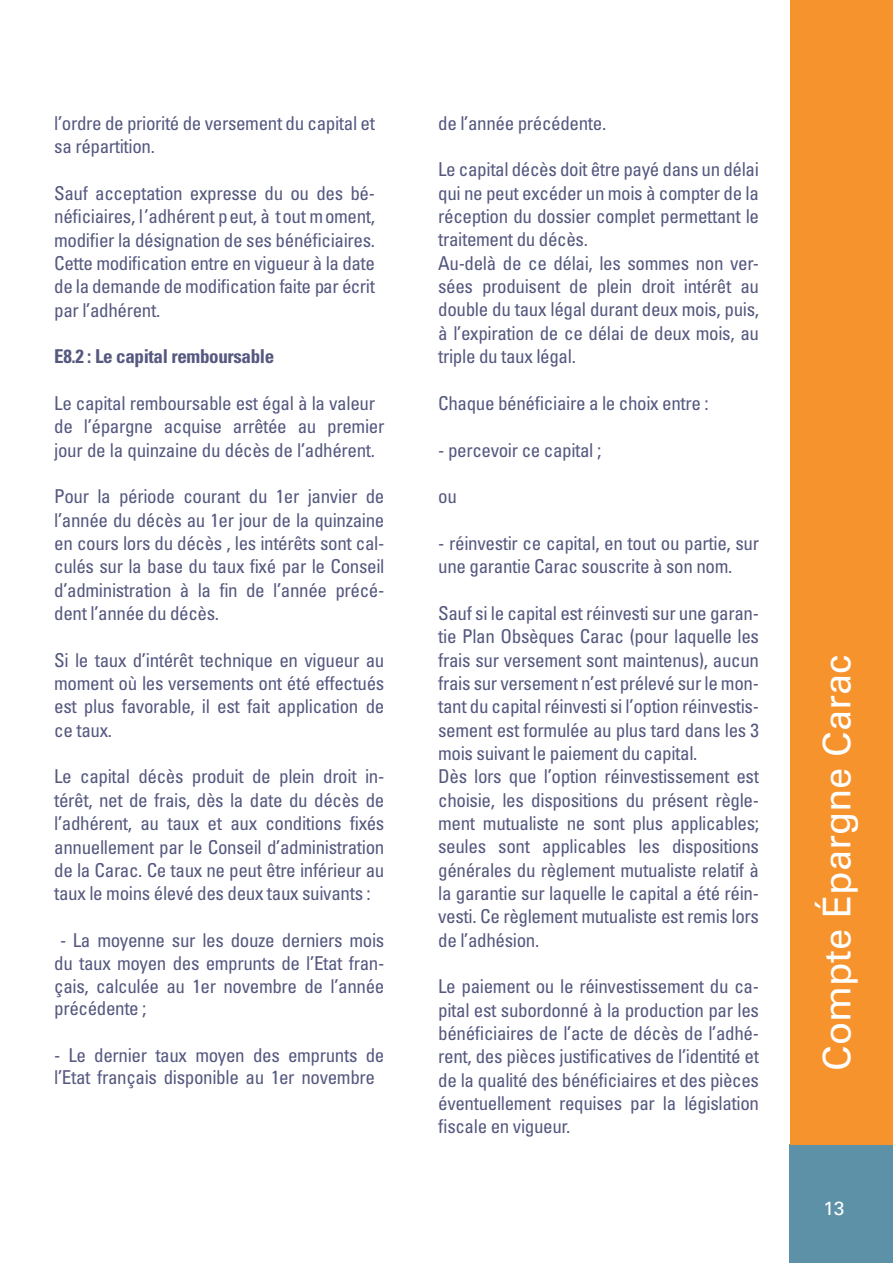
<style>
.page{position:relative;width:893px;height:1263px;background:#fff}
.page>*{position:absolute;margin:0;border:0;box-sizing:border-box;transform-origin:0 0}
.t1{font:38.25px "Univers LT Std";color:#fff}
.t2{font:condensed 19.05px/23.4px "Univers LT Std";letter-spacing:-.02em;color:#55587f}
.t3{font:700 condensed 19.05px "Univers LT Std";letter-spacing:-.02em;color:#55587f}
.t4{font:19.05px "Univers LT Std";color:#fff}
</style>
<div class="page">
<div style="left:790px;top:1144px;width:103px;height:119px;background:#5d91a7"></div>
<div style="left:791px;top:0;width:102px;height:1144px;background:#f7932c"></div>
<p class="t2" style="left:54px;top:111px;width:322px">l’ordre de priorité de versement du capital et sa répartition.</p>
<p class="t2" style="left:54px;top:181px;width:322px;text-align:justify">Sauf acceptation expresse du ou des bé&shy;néficiaires, l’adhérent peut, à tout moment, modifier la désignation de ses bénéficiaires.<br>Cette modification entre en vigueur à la date de la demande de modification faite par écrit par l’adhérent.</p>
<p class="t3" style="left:54px;top:345px;width:222px">E8.2 : Le capital remboursable</p>
<p class="t2" style="left:54px;top:391px;width:332px">Le capital remboursable est égal à la valeur de l’épargne acquise arrêtée au premier jour de la quinzaine du décès de l’adhérent.</p>
<p class="t2" style="left:54px;top:485px;width:332px;text-align:justify">Pour la période courant du 1er janvier de l’année du décès au 1er jour de la quinzaine en cours lors du décès , les intérêts sont cal&shy;culés sur la base du taux fixé par le Conseil d’administration à la fin de l’année précé&shy;dent l’année du décès.</p>
<p class="t2" style="left:54px;top:648px;width:332px;text-align:justify">Si le taux d’intérêt technique en vigueur au moment où les versements ont été effectués est plus favorable, il est fait application de ce taux.</p>
<p class="t2" style="left:54px;top:765px;width:332px;text-align:justify">Le capital décès produit de plein droit in&shy;térêt, net de frais, dès la date du décès de l’adhérent, au taux et aux conditions fixés annuellement par le Conseil d’administration de la Carac. Ce taux ne peut être inférieur au taux le moins élevé des deux taux suivants :</p>
<p class="t2" style="left:54px;top:928px;width:332px;line-height:22.8px;text-align:justify;text-indent:6px">- La moyenne sur les douze derniers mois du taux moyen des emprunts de l’Etat fran&shy;çais, calculée au 1er novembre de l’année précédente ;</p>
<p class="t2" style="left:54px;top:1044px;width:332px;line-height:21.9px">- Le dernier taux moyen des emprunts de l’Etat français disponible au 1er novembre</p>
<p class="t2" style="left:438px;top:111px;width:170px">de l’année précédente.</p>
<p class="t2" style="left:438px;top:158px;width:322px">Le capital décès doit être payé dans un délai qui ne peut excéder un mois à compter de la réception du dossier complet permettant le traitement du décès.<br>Au-delà de ce délai, les sommes non ver&shy;sées produisent de plein droit intérêt au double du taux légal durant deux mois, puis, à l’expiration de ce délai de deux mois, au triple du taux légal.</p>
<p class="t2" style="left:438px;top:391px;width:272px">Chaque bénéficiaire a le choix entre :</p>
<p class="t2" style="left:438px;top:438px;width:165px">- percevoir ce capital ;</p>
<p class="t2" style="left:438px;top:484px;width:20px">ou</p>
<p class="t2" style="left:438px;top:531px;width:322px">- réinvestir ce capital, en tout ou partie, sur une garantie Carac souscrite à son nom.</p>
<p class="t2" style="left:438px;top:601px;width:322px">Sauf si le capital est réinvesti sur une garan&shy;tie Plan Obsèques Carac (pour laquelle les frais sur versement sont maintenus), aucun frais sur versement n’est prélevé sur le mon&shy;tant du capital réinvesti si l’option réinvestis&shy;sement est formulée au plus tard dans les 3 mois suivant le paiement du capital.<br>Dès lors que l’option réinvestissement est choisie, les dispositions du présent règle&shy;ment mutualiste ne sont plus applicables; seules sont applicables les dispositions générales du règlement mutualiste relatif à la garantie sur laquelle le capital a été réin&shy;vesti. Ce règlement mutualiste est remis lors de l’adhésion.</p>
<p class="t2" style="left:438px;top:974px;width:322px;text-align:justify">Le paiement ou le réinvestissement du ca&shy;pital est subordonné à la production par les bénéficiaires de l’acte de décès de l’adhé&shy;rent, des pièces justificatives de l’identité et de la qualité des bénéficiaires et des pièces éventuellement requises par la législation fiscale en vigueur.</p>
<p class="t1" style="left:814px;top:1071px;width:418px;rotate:-90deg">Compte Épargne Carac</p>
<p class="t4" style="left:823px;top:1197px;width:22px">13</p>
</div>
